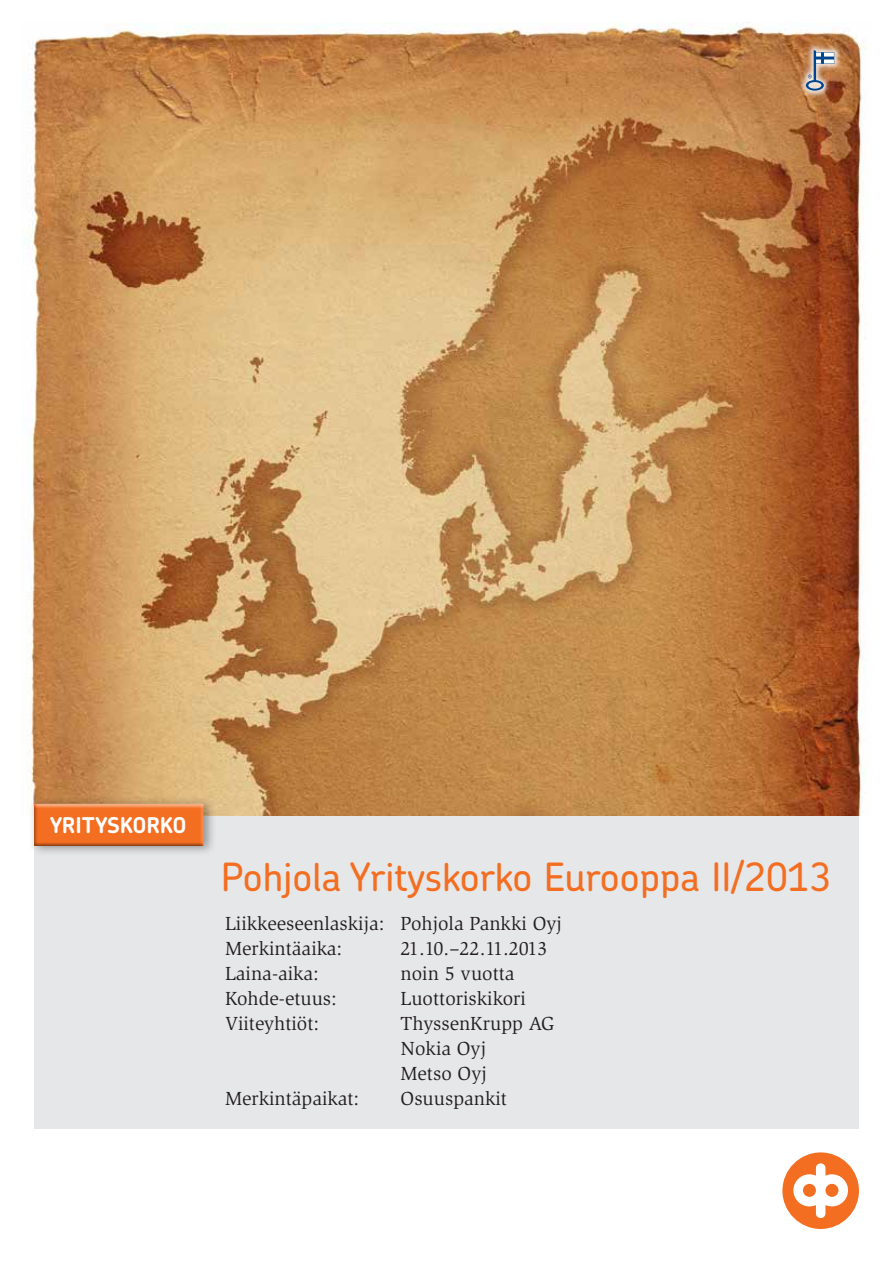
<style>
.page{position:relative;width:893px;height:1263px;background:#fff}
.page>*{position:absolute;margin:0;border:0;box-sizing:border-box;transform-origin:0 0}
.t1{font:500 39px "Chevin Std";color:#f36e21}
.t2{font:700 21.75px "Chevin";color:#fff}
.t3{font:19.5px/25px "Slimbach Std";color:#231f20}
.t4{font:19.5px "Slimbach Std";letter-spacing:-.075em;color:#231f20}
</style>
<div class="page">
<div style="left:34px;top:801px;width:825px;height:328px;background:#e6e7e9"></div>
<img style="left:22px;top:22px;width:844px;height:793px">
<svg style="left:782px;top:1152px;width:77px;height:77px"></svg>
<div style="left:798px;top:43px;width:44px;height:55px;background:#fff;opacity:.84"></div>
<svg style="left:806px;top:50px;width:28px;height:41px"></svg>
<div style="left:29px;top:796px;width:188px;height:60px;background:#231f20;opacity:.42"></div>
<div style="left:34px;top:802px;width:172px;height:44px;background:#fff;opacity:.58"></div>
<div style="left:34px;top:803px;width:172px;height:44px;background:#231f20;opacity:.46"></div>
<p class="t2" style="left:51px;top:810px;width:138px">YRITYSKORKO</p>
<h1 class="t1" style="left:221px;top:850px;width:612px">Pohjola Yrityskorko Eurooppa II/2013</h1>
<p class="t3" style="left:225px;top:911px;width:338px">Liikkeeseenlaskija: Pohjola Pankki Oyj<br>Merkintäaika:</p>
<p class="t4" style="left:401px;top:938px;width:148px">21.10.–22.11.2013</p>
<p class="t3" style="left:225px;top:961px;width:95px">Laina-aika:</p>
<p class="t3" style="left:401px;top:961px;width:116px">noin 5 vuotta</p>
<p class="t3" style="left:225px;top:986px;width:113px">Kohde-etuus:</p>
<p class="t3" style="left:401px;top:986px;width:127px">Luottoriskikori</p>
<p class="t3" style="left:225px;top:1011px;width:96px">Viiteyhtiöt:</p>
<p class="t3" style="left:401px;top:1011px;width:155px">ThyssenKrupp AG<br>Nokia Oyj<br>Metso Oyj</p>
<p class="t3" style="left:225px;top:1086px;width:136px">Merkintäpaikat:</p>
<p class="t3" style="left:401px;top:1086px;width:108px">Osuuspankit</p>
</div>
